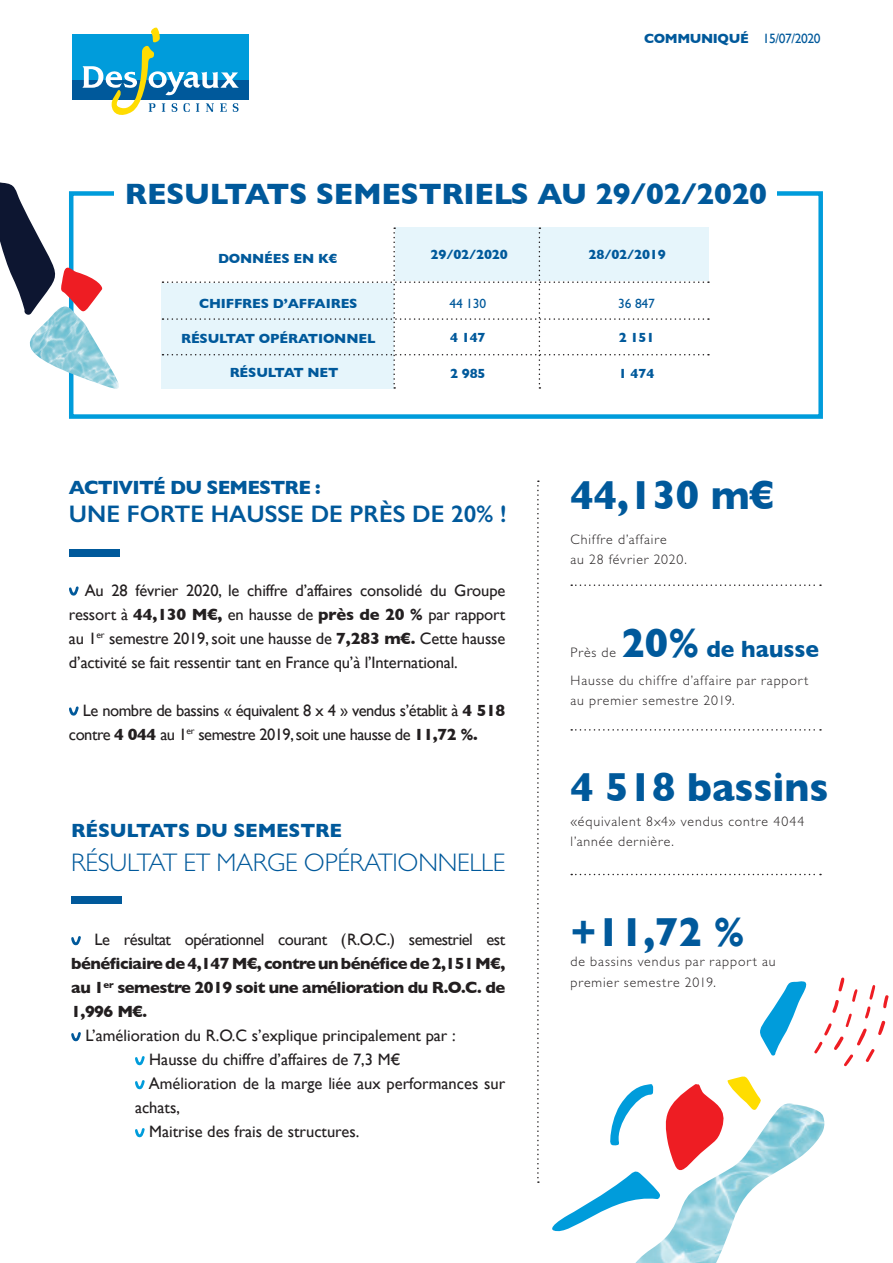
<style>
.page{position:relative;width:893px;height:1263px;background:#fff}
.page>*{position:absolute;margin:0;border:0;box-sizing:border-box;transform-origin:0 0}
.t1{font:700 41.4px "Gill Sans";color:#00599b;scale:.95 1}
.t2{font:700 30px "Gill Sans";letter-spacing:-.01em;color:#00599b}
.t3{font:300 25.5px "Gill Sans Std";letter-spacing:-.01em;color:#00599b}
.t4{font:600 24px "Gill Sans";color:#00599b}
.t5{font:700 24px "Gill Sans";color:#00599b;scale:.95 1}
.t6{font:700 19.5px "Gill Sans";letter-spacing:-.01em;color:#00599b}
.t7{font:700 19.5px "Gill Sans";letter-spacing:-.04em;color:#00599b}
.t8{font:16.5px/24px "Gill Sans";color:#231f20}
.t9{font:700 16.5px/24px "Gill Sans";letter-spacing:-.03em;color:#231f20;text-align:justify}
.t10{font:16.5px/24px "Gill Sans";letter-spacing:-.03em;color:#231f20}
.t11{font:300 13.8px/20.7px "Gill Sans Std";letter-spacing:.065em;color:#231f20}
.t12{font:700 13.5px "Gill Sans";letter-spacing:-.01em;color:#00599b}
.t13{font:700 13.5px "Gill Sans";letter-spacing:-.03em;color:#00599b}
.t14{font:13.5px "Gill Sans Std";letter-spacing:-.01em;color:#00599b}
.s1{font-weight:400}
.s2{font-weight:700}
.s3{font-size:41.4px}
</style>
<div class="page">
<div style="left:69px;top:191px;width:754px;height:228px;border:4px solid #009cdb"></div>
<div style="left:72px;top:80px;width:177px;height:20px;background:#00599b"></div>
<div style="left:72px;top:34px;width:177px;height:46px;background:#009cdb"></div>
<svg style="left:82px;top:27px;width:157px;height:88px"></svg>
<img style="left:635px;top:1237px;width:92px;height:26px">
<svg style="left:0;top:182px;width:104px;height:124px"></svg>
<img style="left:23px;top:306px;width:96px;height:90px">
<div style="left:115px;top:172px;width:662px;height:43px;background:#fff"></div>
<svg style="left:71px;top:936px;width:10px;height:10px"></svg>
<svg style="left:71px;top:1032px;width:10px;height:10px"></svg>
<svg style="left:135px;top:1056px;width:10px;height:10px"></svg>
<svg style="left:135px;top:1080px;width:10px;height:10px"></svg>
<svg style="left:135px;top:1128px;width:10px;height:10px"></svg>
<svg style="left:537px;top:480px;width:352px;height:757px"></svg>
<div style="left:71px;top:896px;width:51px;height:8px;background:#00599b"></div>
<svg style="left:162px;top:227px;width:547px;height:162px"></svg>
<svg style="left:69px;top:586px;width:10px;height:10px"></svg>
<svg style="left:69px;top:706px;width:10px;height:10px"></svg>
<div style="left:69px;top:549px;width:51px;height:7px;background:#00599b"></div>
<p class="t13" style="left:644px;top:28px;width:178px">COMMUNIQUÉ <span class="s1">15/07/2020</span></p>
<p class="t2" style="left:182px;top:169px;width:529px">TITRE PRINCIPAL COMMUNIQUÉ</p>
<p class="t2" style="left:125px;top:170px;width:644px">RESULTATS SEMESTRIELS AU 29/02/2020</p>
<p class="t2" style="left:613px;top:170px;width:19px">8</p>
<p class="t2" style="left:732px;top:170px;width:37px">19</p>
<p class="t12" style="left:218px;top:248px;width:121px">DONNÉES EN K€</p>
<p class="t12" style="left:199px;top:293px;width:160px">CHIFFRES D’AFFAIRES</p>
<p class="t12" style="left:181px;top:328px;width:196px">RÉSULTAT OPÉRATIONNEL</p>
<p class="t12" style="left:230px;top:362px;width:110px">RÉSULTAT NET</p>
<p class="t12" style="left:431px;top:244px;width:79px">29/02/2020</p>
<p class="t12" style="left:589px;top:244px;width:79px">28/02/2019</p>
<p class="t14" style="left:618px;top:296px;width:38px">36 847</p>
<p class="t12" style="left:619px;top:326px;width:37px">2 151</p>
<p class="t12" style="left:619px;top:363px;width:37px">1 474</p>
<p class="t14" style="left:449px;top:296px;width:38px">44 130</p>
<p class="t12" style="left:450px;top:326px;width:37px">4 147</p>
<p class="t12" style="left:450px;top:363px;width:37px">2 985</p>
<p class="t7" style="left:69px;top:472px;width:253px">ACTIVITÉ DU SEMESTRE :</p>
<p class="t4" style="left:69px;top:499px;width:439px">UNE FORTE HAUSSE DE PRÈS DE 20% !</p>
<p class="t8" style="left:69px;top:578px;width:438px;text-align:justify;text-indent:16px">Au 28 février 2020, le chiffre d’affaires consolidé du Groupe ressort à <span class="s2">44,130 M€,</span> en hausse de <span class="s2">près de 20 %</span> par rapport au 1<sup>er</sup> semestre 2019, soit une hausse de <span class="s2">7,283 m€.</span> Cette hausse d’activité se fait ressentir tant en France qu’à l’International.</p>
<p class="t10" style="left:69px;top:698px;width:438px;text-indent:14px">Le nombre de bassins « équivalent 8 x 4 » vendus s’établit à <span class="s2">4 518 </span>contre <span class="s2">4 044</span> au 1<sup>er</sup> semestre 2019, soit une hausse de <span class="s2">11,72 %.</span></p>
<p class="t6" style="left:71px;top:815px;width:272px">RÉSULTATS DU SEMESTRE</p>
<p class="t3" style="left:71px;top:848px;width:436px">RÉSULTAT ET MARGE OPÉRATIONNELLE</p>
<p class="t9" style="left:71px;top:927px;width:436px;text-indent:23px"><span class="s1">Le résultat opérationnel courant (R.O.C.) semestriel est </span>bénéficiaire de 4,147 M€, contre un bénéfice de 2,151M€, au 1<sup>er</sup> semestre 2019 soit une amélioration du R.O.C. de 1,996 M€.</p>
<p class="t8" style="left:85px;top:1023px;width:372px">L’amélioration du R.O.C s’explique principalement par :</p>
<p class="t8" style="left:149px;top:1047px;width:253px">Hausse du chiffre d’affaires de 7,3 M€</p>
<p class="t8" style="left:135px;top:1071px;width:372px;text-indent:14px">Amélioration de la marge liée aux performances sur achats,</p>
<p class="t8" style="left:149px;top:1119px;width:212px">Maitrise des frais de structures.</p>
<p class="t1" style="left:570px;top:462px;width:216px">44,130 m€</p>
<p class="t11" style="left:570px;top:529px;width:98px">Chiffre d’affaire</p>
<p class="t11" style="left:570px;top:550px;width:118px">au 28 février 2020.</p>
<p class="t5" style="left:621px;top:630px;width:210px"><span class="s3">20%</span> de hausse</p>
<p class="t11" style="left:570px;top:642px;width:47px">Près de</p>
<p class="t11" style="left:570px;top:670px;width:239px">Hausse du chiffre d’affaire par rapport au premier semestre 2019.</p>
<p class="t1" style="left:570px;top:754px;width:273px">4 518 bassins</p>
<p class="t11" style="left:570px;top:811px;width:235px">«équivalent 8x4» vendus contre 4044</p>
<p class="t11" style="left:570px;top:831px;width:105px">l’année dernière.</p>
<p class="t1" style="left:570px;top:899px;width:185px">+11,72 %</p>
<p class="t11" style="left:570px;top:951px;width:207px">de bassins vendus par rapport au premier semestre 2019.</p>
</div>
